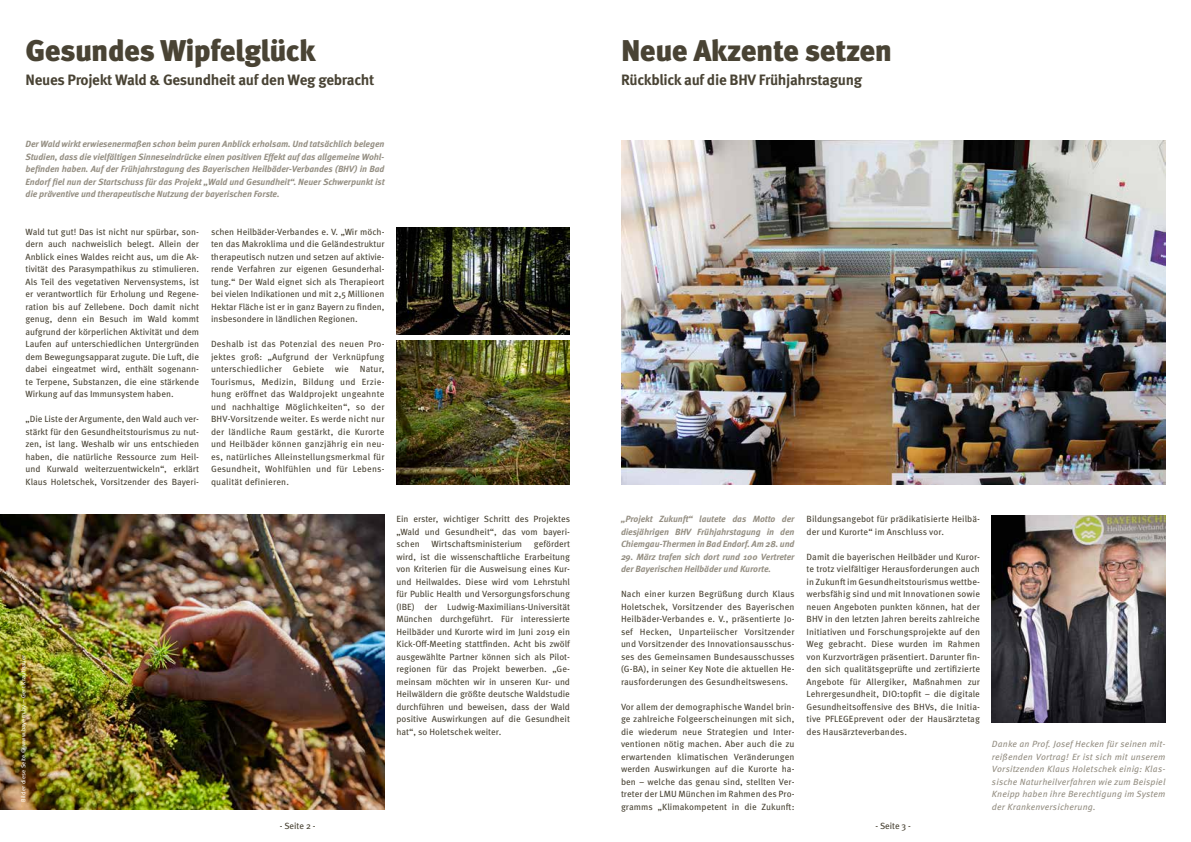
<style>
.page{position:relative;width:1191px;height:842px;background:#fff}
.page>*{position:absolute;margin:0;border:0;box-sizing:border-box;transform-origin:0 0}
.t1{font:900 30px "Meta Pro";letter-spacing:-.02em;color:#494334}
.t2{font:700 15px "Meta Pro";letter-spacing:-.02em;color:#494334}
.t3{font:9px/12.5px "Meta Pro";color:#494334;text-align:justify}
.t4{font:italic 700 9px/12.5px "Meta Pro";letter-spacing:-.01em;color:#958f83;text-align:justify}
.t5{font:italic 9px/12.5px "Meta Pro";letter-spacing:.015em;color:#958f83;text-align:justify}
.t6{font:9px "Meta Book CE";color:#494334}
.t7{font:6px "Meta Pro";letter-spacing:.02em;color:#fff}
</style>
<div class="page">
<img style="left:396px;top:228px;width:174px;height:107px">
<img style="left:396px;top:340px;width:174px;height:145px">
<img style="left:0;top:514px;width:384px;height:296px">
<img style="left:621px;top:140px;width:544px;height:345px">
<img style="left:992px;top:515px;width:173px;height:207px">
<h1 class="t1" style="left:26px;top:27px;width:292px">Gesundes Wipfelglück</h1>
<h2 class="t2" style="left:26px;top:68px;width:350px">Neues Projekt Wald &amp; Gesundheit auf den Weg gebracht</h2>
<h1 class="t1" style="left:621px;top:27px;width:273px">Neue Akzente setzen</h1>
<h2 class="t2" style="left:621px;top:68px;width:243px">Rückblick auf die BHV Frühjahrstagung</h2>
<p class="t4" style="left:26px;top:137px;width:360px">Der Wald wirkt erwiesenermaßen schon beim puren Anblick erholsam. Und tatsächlich belegen Studien, dass die vielfältigen Sinneseindrücke einen positiven Effekt auf das allgemeine Wohl&shy;befinden haben. Auf der Frühjahrstagung des Bayerischen Heilbäder-Verbandes (BHV) in Bad Endorf fiel nun der Startschuss für das Projekt „Wald und Gesundheit“. Neuer Schwerpunkt ist die präventive und therapeutische Nutzung der bayerischen Forste.</p>
<p class="t3" style="left:26px;top:225px;width:175px">Wald tut gut! Das ist nicht nur spürbar, son&shy;dern auch nachweislich belegt. Allein der Anblick eines Waldes reicht aus, um die Ak&shy;tivität des Parasympathikus zu stimulieren.<br>Als Teil des vegetativen Nervensystems, ist er verantwortlich für Erholung und Regene&shy;ration bis auf Zellebene. Doch damit nicht genug, denn ein Besuch im Wald kommt aufgrund der körperlichen Aktivität und dem Laufen auf unterschiedlichen Untergründen dem Bewegungsapparat zugute. Die Luft, die dabei eingeatmet wird, enthält sogenann&shy;te Terpene, Substanzen, die eine stärkende Wirkung auf das Immunsystem haben.</p>
<p class="t3" style="left:26px;top:412px;width:175px">„Die Liste der Argumente, den Wald auch ver&shy;stärkt für den Gesundheitstourismus zu nut&shy;zen, ist lang. Weshalb wir uns entschieden haben, die natürliche Ressource zum Heil&shy;und Kurwald weiterzuentwickeln“, erklärt Klaus Holetschek, Vorsitzender des Bayeri-</p>
<p class="t7" style="left:19px;top:802px;width:149px;rotate:-90deg">Bilder diese Seite © www.bayern.by – Gert Krautbauer</p>
<p class="t3" style="left:211px;top:225px;width:175px">schen Heilbäder-Verbandes e. V. „Wir möch&shy;ten das Makroklima und die Geländestruktur therapeutisch nutzen und setzen auf aktivie&shy;rende Verfahren zur eigenen Gesunderhal&shy;tung.“ Der Wald eignet sich als Therapieort bei vielen Indikationen und mit 2,5 Millionen Hektar Fläche ist er in ganz Bayern zu finden, insbesondere in ländlichen Regionen.</p>
<p class="t3" style="left:211px;top:337px;width:175px">Deshalb ist das Potenzial des neuen Pro&shy;jektes groß: „Aufgrund der Verknüpfung unterschiedlicher Gebiete wie Natur, Tourismus, Medizin, Bildung und Erzie&shy;hung eröffnet das Waldprojekt ungeahnte und nachhaltige Möglichkeiten“, so der BHV-Vorsitzende weiter. Es werde nicht nur der ländliche Raum gestärkt, die Kurorte und Heilbäder können ganzjährig ein neu&shy;es, natürliches Alleinstellungsmerkmal für Gesundheit, Wohlfühlen und für Lebens&shy;qualität definieren.</p>
<p class="t3" style="left:396px;top:512px;width:175px">Ein erster, wichtiger Schritt des Projektes „Wald und Gesundheit“, das vom bayeri&shy;schen</p>
<p class="t3" style="left:396px;top:537px;width:175px;text-indent:137px">gefördert wird, ist die wissenschaftliche Erarbeitung von Kriterien für die Ausweisung eines Kur&shy;und Heilwaldes. Diese wird vom Lehrstuhl für Public Health und Versorgungsforschung (IBE) der Ludwig-Maximilians-Universität München durchgeführt. Für interessierte Heilbäder und Kurorte wird im Juni 2019 ein Kick-Off-Meeting stattfinden. Acht bis zwölf ausgewählte Partner können sich als Pilot&shy;regionen für das Projekt bewerben. „Ge&shy;meinsam möchten wir in unseren Kur- und Heilwäldern die größte deutsche Waldstudie durchführen und beweisen, dass der Wald positive Auswirkungen auf die Gesundheit hat“, so Holetschek weiter.</p>
<p class="t3" style="left:431px;top:537px;width:92px">Wirtschaftsministerium</p>
<p class="t4" style="left:621px;top:512px;width:175px">„Projekt Zukunft“ lautete das Motto der diesjährigen BHV Frühjahrstagung in den Chiemgau-Thermen in Bad Endorf. Am 28. und</p>
<p class="t4" style="left:621px;top:550px;width:175px">29. März trafen sich dort rund 100 Vertreter der Bayerischen Heilbäder und Kurorte.</p>
<p class="t3" style="left:621px;top:587px;width:175px">Nach einer kurzen Begrüßung durch Klaus Holetschek, Vorsitzender des Bayerischen Heilbäder-Verbandes e. V., präsentierte Jo&shy;sef Hecken, Unparteiischer Vorsitzender und Vorsitzender des Innovationsausschus&shy;ses des Gemeinsamen Bundesausschusses (G-BA), in seiner Key Note die aktuellen He&shy;rausforderungen des Gesundheitswesens.</p>
<p class="t3" style="left:621px;top:700px;width:175px">Vor allem der demographische Wandel brin&shy;ge zahlreiche Folgeerscheinungen mit sich, die wiederum neue Strategien und Inter&shy;ventionen nötig machen. Aber auch die zu erwartenden klimatischen Veränderungen werden Auswirkungen auf die Kurorte ha&shy;ben – welche das genau sind, stellten Ver&shy;treter der LMU München im Rahmen des Pro&shy;gramms „Klimakompetent in die Zukunft:</p>
<p class="t3" style="left:806px;top:512px;width:175px">Bildungsangebot für prädikatisierte Heilbä&shy;der und Kurorte“ im Anschluss vor.</p>
<p class="t3" style="left:806px;top:550px;width:175px">Damit die bayerischen Heilbäder und Kuror&shy;te trotz vielfältiger Herausforderungen auch in Zukunft im Gesundheitstourismus wettbe&shy;werbsfähig sind und mit Innovationen sowie neuen Angeboten punkten können, hat der BHV in den letzten Jahren bereits zahlreiche Initiativen und Forschungsprojekte auf den Weg gebracht. Diese wurden im Rahmen von Kurzvorträgen präsentiert. Darunter fin&shy;den sich qualitätsgeprüfte und zertifizierte Angebote für Allergiker, Maßnahmen zur Lehrergesundheit, DIO:topfit – die digitale Gesundheitsoffensive des BHVs, die Initia&shy;tive PFLEGEprevent oder der Hausärztetag des Hausärzteverbandes.</p>
<p class="t6" style="left:280px;top:820px;width:37px">- Seite 2 -</p>
<p class="t6" style="left:875px;top:820px;width:37px">- Seite 3 -</p>
<p class="t5" style="left:992px;top:737px;width:175px">Danke an Prof. Josef Hecken für seinen mit&shy;reißenden Vortrag! Er ist sich mit unserem Vorsitzenden Klaus Holetschek einig: Klas&shy;sische Naturheilverfahren wie zum Beispiel Kneipp haben ihre Berechtigung im System der Krankenversicherung.</p>
</div>
